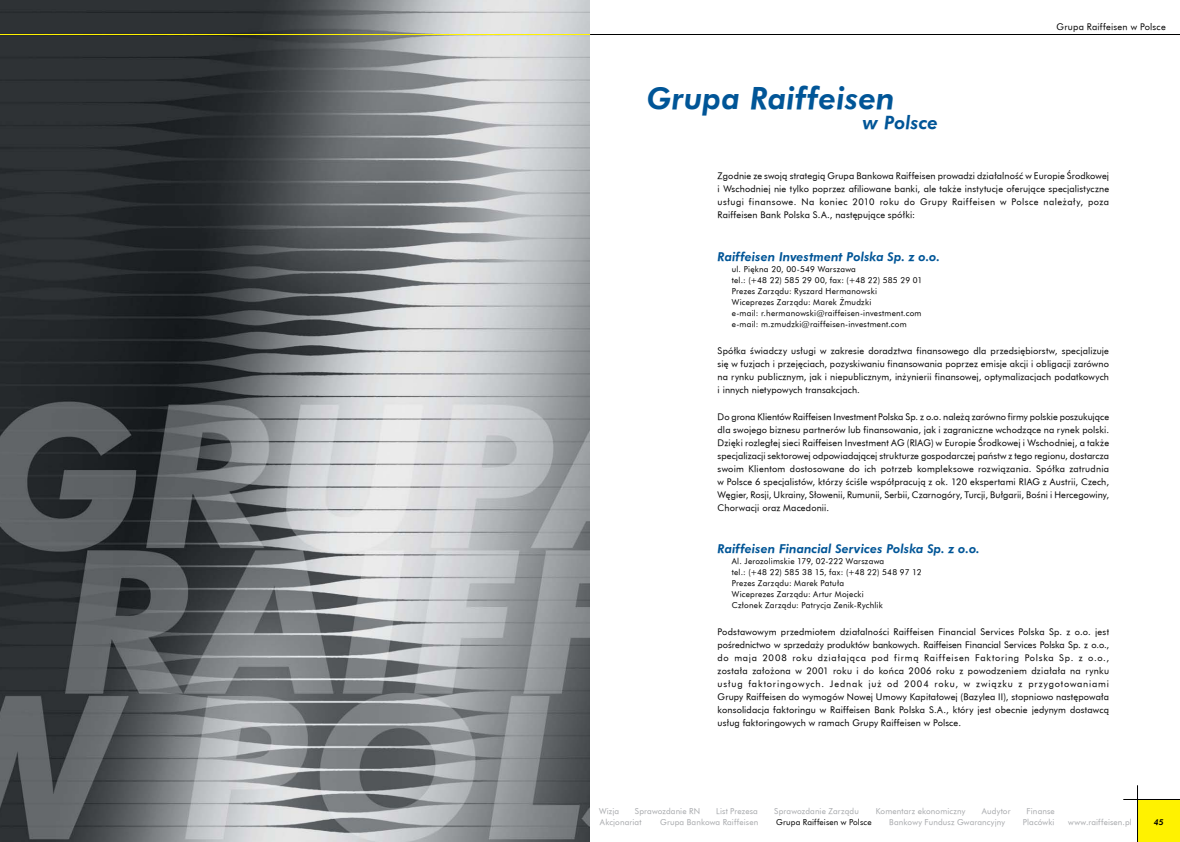
<style>
.page{position:relative;width:1180px;height:842px;background:#fff}
.page>*{position:absolute;margin:0;border:0;box-sizing:border-box;transform-origin:0 0}
.t1{font:italic 30px "Futura PL Hv";letter-spacing:.005em;color:#005597}
.t2{font:italic 18px "Futura PL Hv";letter-spacing:-.005em;color:#005597}
.t3{font:italic 12px "Futura PL Hv";color:#005597}
.t4{font:9px/13px "Futura PL";letter-spacing:.015em;color:#000;text-align:justify}
.t5{font:8px/11px "Futura PL";letter-spacing:.025em;color:#000}
.t6{font:8px "Futura PL";letter-spacing:.015em;color:#a7a9ac}
.t7{font:italic 8px "Futura PL Hv";color:#000}
</style>
<div class="page">
<div style="left:1137px;top:799px;width:42px;height:43px;background:#fff200"></div>
<hr style="left:1123px;top:799px;width:56px;height:1px;background:#000">
<hr style="left:1137px;top:785px;width:1px;height:57px;background:#000">
<hr style="left:590px;top:34px;width:589px;height:1px;background:#000">
<img style="left:0;top:0;width:590px;height:842px">
<hr style="left:0;top:34px;width:590px;height:1px;background:#fff200">
<h1 class="t1" style="left:646px;top:79px;width:250px">Grupa Raiffeisen</h1>
<h2 class="t2" style="left:862px;top:111px;width:77px">w Polsce</h2>
<p class="t4" style="left:1056px;top:20px;width:111px">Grupa Raiffeisen w Polsce</p>
<p class="t4" style="left:717px;top:169px;width:393px">Zgodnie ze swoją strategią Grupa Bankowa Raiffeisen prowadzi działalność w Europie Środkowej i Wschodniej nie tylko poprzez afiliowane banki, ale także instytucje oferujące specjalistyczne usługi finansowe. Na koniec 2010 roku do Grupy Raiffeisen w Polsce należały, poza Raiffeisen Bank Polska S.A., następujące spółki:</p>
<h3 class="t3" style="left:717px;top:249px;width:224px">Raiffeisen Investment Polska Sp. z o.o.</h3>
<p class="t5" style="left:731px;top:263px;width:192px">ul. Piękna 20, 00-549 Warszawa<br>tel.: (+48 22) 585 29 00, fax: (+48 22) 585 29 01<br>Prezes Zarządu: Ryszard Hermanowski<br>Wiceprezes Zarządu: Marek Żmudzki<br>e-mail: r.hermanowski@raiffeisen-investment.com e-mail: m.zmudzki@raiffeisen-investment.com</p>
<p class="t4" style="left:717px;top:344px;width:393px">Spółka świadczy usługi w zakresie doradztwa finansowego dla przedsiębiorstw, specjalizuje się w fuzjach i przejęciach, pozyskiwaniu finansowania poprzez emisje akcji i obligacji zarówno na rynku publicznym, jak i niepublicznym, inżynierii finansowej, optymalizacjach podatkowych i innych nietypowych transakcjach.</p>
<p class="t4" style="left:717px;top:410px;width:393px">Do grona Klientów Raiffeisen Investment Polska Sp. z o.o. należą zarówno firmy polskie poszukujące dla swojego biznesu partnerów lub finansowania, jak i zagraniczne wchodzące na rynek polski.<br>Dzięki rozległej sieci Raiffeisen Investment AG (RIAG) w Europie Środkowej i Wschodniej, a także specjalizacji sektorowej odpowiadającej strukturze gospodarczej państw z tego regionu, dostarcza swoim Klientom dostosowane do ich potrzeb kompleksowe rozwiązania. Spółka zatrudnia w Polsce 6 specjalistów, którzy ściśle współpracują z ok. 120 ekspertami RIAG z Austrii, Czech, Węgier, Rosji, Ukrainy, Słowenii, Rumunii, Serbii, Czarnogóry, Turcji, Bułgarii, Bośni i Hercegowiny, Chorwacji oraz Macedonii.</p>
<h3 class="t3" style="left:717px;top:541px;width:264px">Raiffeisen Financial Services Polska Sp. z o.o.</h3>
<p class="t5" style="left:731px;top:556px;width:191px">Al. Jerozolimskie 179, 02-222 Warszawa<br>tel.: (+48 22) 585 38 15, fax: (+48 22) 548 97 12<br>Prezes Zarządu: Marek Patuła<br>Wiceprezes Zarządu: Artur Mojecki<br>Członek Zarządu: Patrycja Zenik-Rychlik</p>
<p class="t4" style="left:717px;top:626px;width:393px">Podstawowym przedmiotem działalności Raiffeisen Financial Services Polska Sp. z o.o. jest pośrednictwo w sprzedaży produktów bankowych. Raiffeisen Financial Services Polska Sp. z o.o., do maja 2008 roku działająca pod firmą Raiffeisen Faktoring Polska Sp. z o.o., została założona w 2001 roku i do końca 2006 roku z powodzeniem działała na rynku usług faktoringowych. Jednak już od 2004 roku, w związku z przygotowaniami Grupy Raiffeisen do wymogów Nowej Umowy Kapitałowej (Bazylea II), stopniowo następowała konsolidacja faktoringu w Raiffeisen Bank Polska S.A., który jest obecnie jedynym dostawcą usług faktoringowych w ramach Grupy Raiffeisen w Polsce.</p>
<p class="t6" style="left:599px;top:806px;width:22px">Wizja</p>
<p class="t6" style="left:635px;top:806px;width:67px">Sprawozdanie RN</p>
<p class="t6" style="left:716px;top:806px;width:43px">List Prezesa</p>
<p class="t6" style="left:774px;top:806px;width:86px">Sprawozdanie Zarządu</p>
<p class="t6" style="left:981px;top:806px;width:30px">Audytor</p>
<p class="t6" style="left:1026px;top:806px;width:30px">Finanse</p>
<p class="t5" style="left:776px;top:817px;width:97px">Grupa Raiffeisen w Polsce</p>
<p class="t6" style="left:875px;top:806px;width:91px">Komentarz ekonomiczny</p>
<p class="t6" style="left:600px;top:817px;width:43px">Akcjonariat</p>
<p class="t6" style="left:660px;top:817px;width:100px">Grupa Bankowa Raiffeisen</p>
<p class="t6" style="left:889px;top:817px;width:117px">Bankowy Fundusz Gwarancyjny</p>
<p class="t6" style="left:1022px;top:817px;width:33px">Placówki</p>
<p class="t6" style="left:1068px;top:817px;width:65px">www.raiffeisen.pl</p>
<p class="t7" style="left:1153px;top:817px;width:11px">45</p>
</div>
